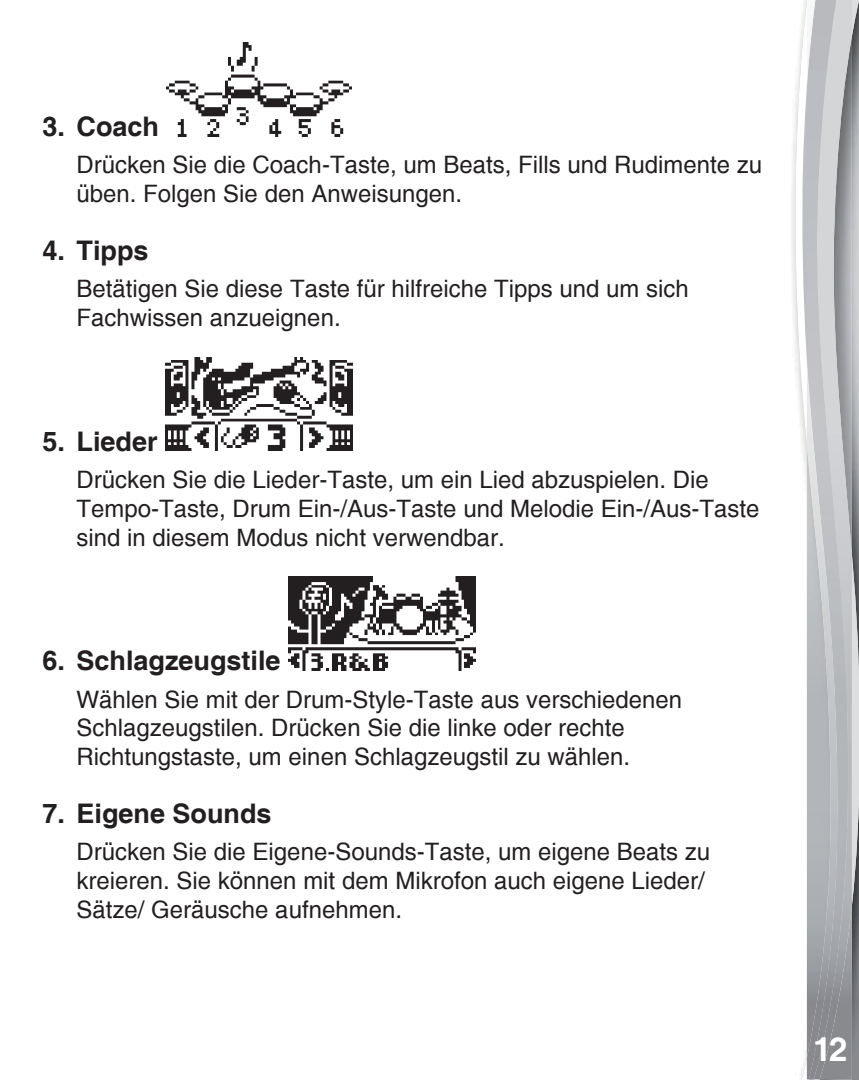
<style>
.page{position:relative;width:859px;height:1080px;background:#fff}
.page>*{position:absolute;margin:0;border:0;box-sizing:border-box;transform-origin:0 0}
.t1{font:700 33px "Helvetica";color:#fff}
.t2{font:700 27px "Helvetica";color:#231f20}
.t3{font:24px/28.8px "Helvetica";color:#231f20}
</style>
<div class="page">
<svg style="left:795px;top:0;width:12px;height:1080px"></svg>
<svg style="left:807px;top:0;width:52px;height:1080px;background:#a1a3a6"></svg>
<img style="left:850px;top:0;width:2px;height:1079px">
<img style="left:840px;top:0;width:10px;height:1079px">
<img style="left:807px;top:0;width:33px;height:1079px">
<img style="left:167px;top:43px;width:185px;height:93px">
<img style="left:165px;top:357px;width:188px;height:94px">
<img style="left:288px;top:577px;width:188px;height:93px">
<p class="t2" style="left:43px;top:110px;width:118px">3. Coach</p>
<p class="t3" style="left:77px;top:151px;width:687px">Drücken Sie die Coach-Taste, um Beats, Fills und Rudimente zu üben. Folgen Sie den Anweisungen.</p>
<p class="t2" style="left:43px;top:234px;width:108px">4. Tipps</p>
<p class="t3" style="left:77px;top:275px;width:614px">Betätigen Sie diese Taste für hilfreiche Tipps und um sich<br>Fachwissen anzueignen.</p>
<p class="t2" style="left:43px;top:425px;width:117px">5. Lieder</p>
<p class="t3" style="left:77px;top:465px;width:684px">Drücken Sie die Lieder-Taste, um ein Lied abzuspielen. Die<br>Tempo-Taste, Drum Ein-/Aus-Taste und Melodie Ein-/Aus-Taste sind in diesem Modus nicht verwendbar.</p>
<p class="t2" style="left:43px;top:644px;width:240px">6. Schlagzeugstile</p>
<p class="t3" style="left:77px;top:685px;width:607px">Wählen Sie mit der Drum-Style-Taste aus verschiedenen<br>Schlagzeugstilen. Drücken Sie die linke oder rechte<br>Richtungstaste, um einen Schlagzeugstil zu wählen.</p>
<p class="t2" style="left:43px;top:797px;width:231px">7. Eigene Sounds</p>
<p class="t3" style="left:77px;top:838px;width:635px">Drücken Sie die Eigene-Sounds-Taste, um eigene Beats zu kreieren. Sie können mit dem Mikrofon auch eigene Lieder/<br>Sätze/ Geräusche aufnehmen.</p>
<h1 class="t1" style="left:813px;top:1029px;width:36px">12</h1>
</div>
